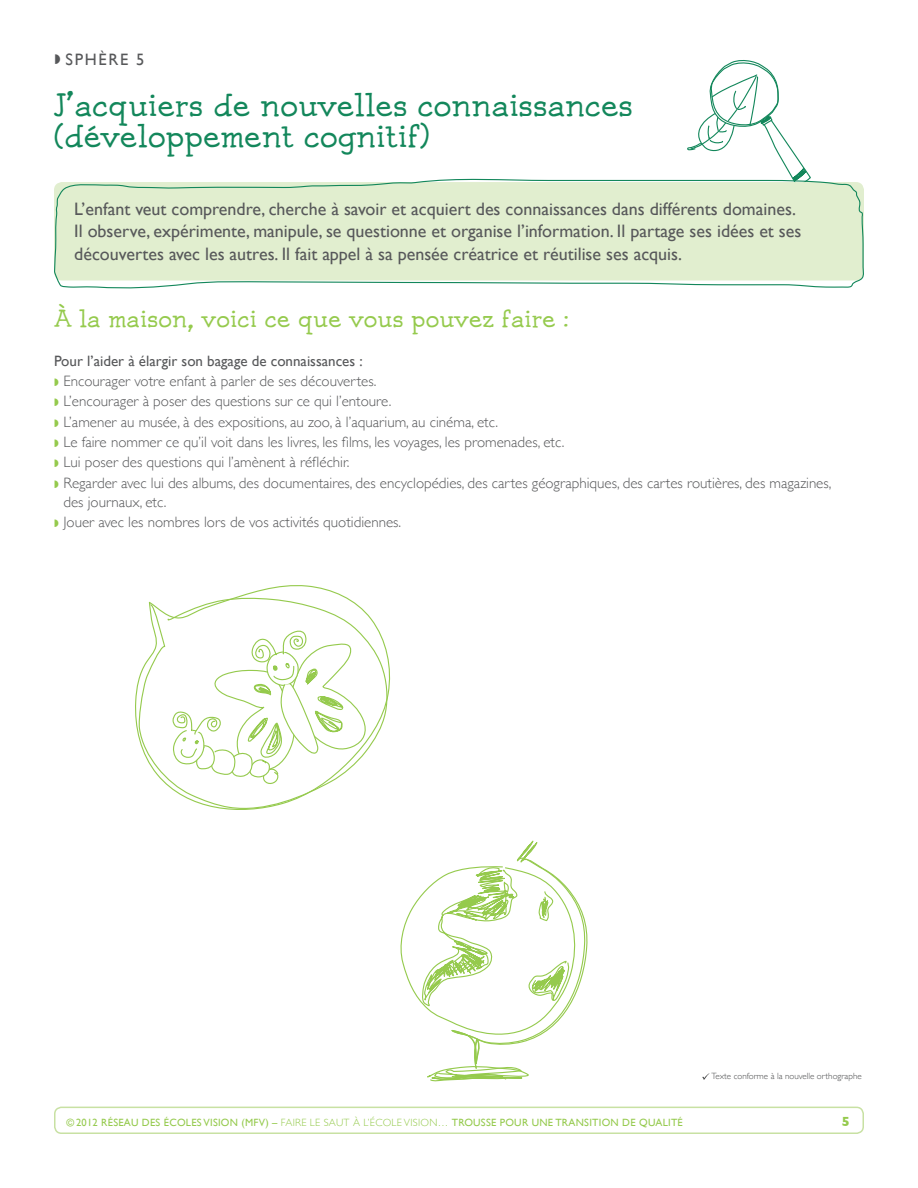
<style>
.page{position:relative;width:918px;height:1188px;background:#fff}
.page>*{position:absolute;margin:0;border:0;box-sizing:border-box;transform-origin:0 0}
.t1{font:25.5px/30.6px "Josschrift Serif";letter-spacing:.05em;color:#13875b}
.t2{font:19.5px "Josschrift Serif";letter-spacing:.05em;color:#95ca4d}
.t3{font:18px/22.5px "Gill Sans";color:#57585a}
.t4{font:16.5px "Gill Sans";letter-spacing:.1em;color:#57585a}
.t5{font:300 15px/20.4px "Gill Sans";color:#57585a}
.t6{font:15px "Gill Sans";color:#57585a}
.t7{font:700 13.5px "Gill Sans";color:#95ca4d}
.t8{font:10.5px "Gill Sans";letter-spacing:.025em;color:#95ca4d}
.t9{font:300 9px "Gill Sans";color:#4b4c4d}
.s1{font-weight:300}
</style>
<div class="page">
<div style="left:54px;top:1107px;width:810px;height:27px;border:2px solid #c8e1a3;border-radius:7px"></div>
<svg style="left:687px;top:60px;width:124px;height:117px"></svg>
<svg style="left:54px;top:177px;width:810px;height:112px;background:#dfedd1"></svg>
<svg style="left:135px;top:585px;width:256px;height:150px"></svg>
<svg style="left:138px;top:597px;width:252px;height:213px"></svg>
<svg style="left:400px;top:840px;width:188px;height:242px"></svg>
<svg style="left:702px;top:1073px;width:7px;height:7px"></svg>
<p class="t4" style="left:66px;top:50px;width:80px">SPHÈRE 5</p>
<h1 class="t1" style="left:54px;top:96px;width:580px">J’acquiers de nouvelles connaissances (développement cognitif)</h1>
<p class="t3" style="left:74px;top:197px;width:729px">L’enfant veut comprendre, cherche à savoir et acquiert des connaissances dans différents domaines.<br>Il observe, expérimente, manipule, se questionne et organise l’information. Il partage ses idées et ses découvertes avec les autres. Il fait appel à sa pensée créatrice et réutilise ses acquis.</p>
<h2 class="t2" style="left:54px;top:311px;width:516px">À la maison, voici ce que vous pouvez faire :</h2>
<p class="t6" style="left:54px;top:352px;width:310px">Pour l’aider à élargir son bagage de connaissances :</p>
<p class="t5" style="left:63px;top:371px;width:770px">Encourager votre enfant à parler de ses découvertes.<br>L’encourager à poser des questions sur ce qui l’entoure.<br>L’amener au musée, à des expositions, au zoo, à l’aquarium, au cinéma, etc.<br>Le faire nommer ce qu’il voit dans les livres, les films, les voyages, les promenades, etc.<br>Lui poser des questions qui l’amènent à réfléchir.<br>Regarder avec lui des albums, des documentaires, des encyclopédies, des cartes géographiques, des cartes routières, des magazines,</p>
<p class="t5" style="left:63px;top:491px;width:339px">des journaux, etc.<br>Jouer avec les nombres lors de vos activités quotidiennes.</p>
<p class="t9" style="left:712px;top:1071px;width:152px">Texte conforme à la nouvelle orthographe</p>
<p class="t8" style="left:66px;top:1116px;width:618px">© 2012 RÉSEAU DES ÉCOLES VISION (MFV) – <span class="s1">FAIRE LE SAUT À L’ÉCOLE VISION…</span> TROUSSE POUR UNE TRANSITION DE QUALITÉ</p>
<p class="t7" style="left:842px;top:1113px;width:10px">5</p>
</div>
